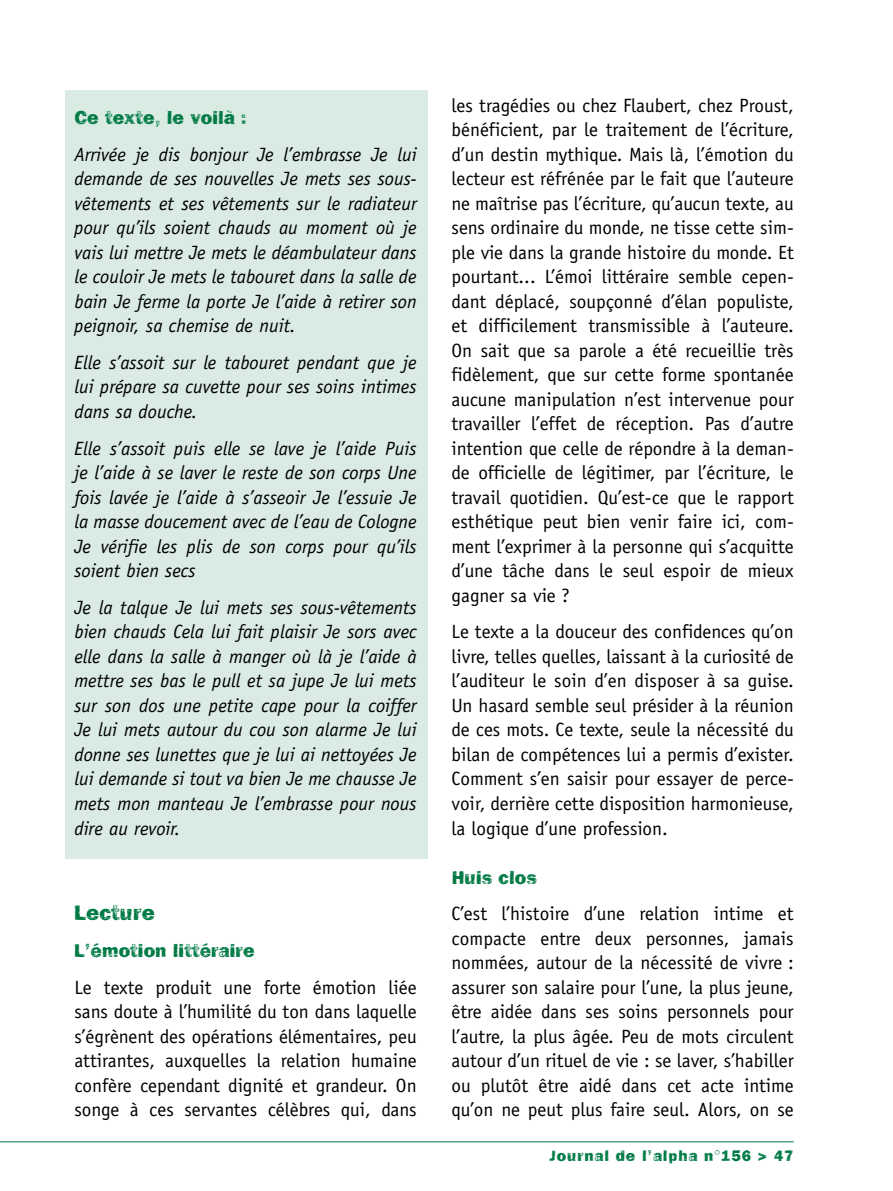
<style>
.page{position:relative;width:893px;height:1191px;background:#fff}
.page>*{position:absolute;margin:0;border:0;box-sizing:border-box;transform-origin:0 0}
.t1{font:21.88px "Frankie";color:#007a45}
.t2{font:19.25px/24.5px "Officina Sans";color:#000;text-align:justify}
.t3{font:italic 19.25px/24.5px "Officina Sans";color:#000;text-align:justify}
.t4{font:19.25px "Frankie";color:#007a45}
.t5{font:15.75px "Frankie";letter-spacing:.05em;color:#007a45}
</style>
<div class="page">
<hr style="left:0;top:1141px;width:794px;height:1px;background:#007a45">
<div style="left:66px;top:91px;width:362px;height:768px;background:#d9ebe3"></div>
<p class="t4" style="left:74px;top:106px;width:174px">Ce texte, le voilà :</p>
<p class="t3" style="left:74px;top:142px;width:344px">Arrivée je dis bonjour Je l’embrasse Je lui demande de ses nouvelles Je mets ses sous&shy;vêtements et ses vêtements sur le radiateur pour qu’ils soient chauds au moment où je vais lui mettre Je mets le déambulateur dans le couloir Je mets le tabouret dans la salle de bain Je ferme la porte Je l’aide à retirer son peignoir, sa chemise de nuit.</p>
<p class="t3" style="left:74px;top:350px;width:344px">Elle s’assoit sur le tabouret pendant que je lui prépare sa cuvette pour ses soins intimes dans sa douche.</p>
<p class="t3" style="left:74px;top:436px;width:344px">Elle s’assoit puis elle se lave je l’aide Puis je l’aide à se laver le reste de son corps Une fois lavée je l’aide à s’asseoir Je l’essuie Je la masse doucement avec de l’eau de Cologne Je vérifie les plis de son corps pour qu’ils soient bien secs</p>
<p class="t3" style="left:74px;top:595px;width:344px">Je la talque Je lui mets ses sous-vêtements bien chauds Cela lui fait plaisir Je sors avec elle dans la salle à manger où là je l’aide à mettre ses bas le pull et sa jupe Je lui mets sur son dos une petite cape pour la coiffer Je lui mets autour du cou son alarme Je lui donne ses lunettes que je lui ai nettoyées Je lui demande si tout va bien Je me chausse Je mets mon manteau Je l’embrasse pour nous dire au revoir.</p>
<p class="t1" style="left:74px;top:900px;width:82px">Lecture</p>
<p class="t4" style="left:74px;top:939px;width:182px">L’émotion littéraire</p>
<p class="t2" style="left:74px;top:975px;width:344px">Le texte produit une forte émotion liée sans doute à l’humilité du ton dans laquelle s’égrènent des opérations élémentaires, peu attirantes, auxquelles la relation humaine confère cependant dignité et grandeur. On songe à ces servantes célèbres qui, dans</p>
<p class="t2" style="left:452px;top:93px;width:344px">les tragédies ou chez Flaubert, chez Proust, bénéficient, par le traitement de l’écriture, d’un destin mythique. Mais là, l’émotion du lecteur est réfrénée par le fait que l’auteure ne maîtrise pas l’écriture, qu’aucun texte, au sens ordinaire du monde, ne tisse cette sim&shy;ple vie dans la grande histoire du monde. Et pourtant... L’émoi littéraire semble cepen&shy;dant déplacé, soupçonné d’élan populiste, et difficilement transmissible à l’auteure.<br>On sait que sa parole a été recueillie très fidèlement, que sur cette forme spontanée aucune manipulation n’est intervenue pour travailler l’effet de réception. Pas d’autre intention que celle de répondre à la deman&shy;de officielle de légitimer, par l’écriture, le travail quotidien. Qu’est-ce que le rapport esthétique peut bien venir faire ici, com&shy;ment l’exprimer à la personne qui s’acquitte</p>
<p class="t2" style="left:451px;top:558px;width:344px">d’une tâche dans le seul espoir de mieux gagner sa vie ?</p>
<p class="t2" style="left:451px;top:619px;width:344px">Le texte a la douceur des confidences qu’on livre, telles quelles, laissant à la curiosité de l’auditeur le soin d’en disposer à sa guise.<br>Un hasard semble seul présider à la réunion de ces mots. Ce texte, seule la nécessité du bilan de compétences lui a permis d’exister.<br>Comment s’en saisir pour essayer de perce&shy;voir, derrière cette disposition harmonieuse, la logique d’une profession.</p>
<p class="t4" style="left:451px;top:865px;width:87px">Huis clos</p>
<p class="t2" style="left:451px;top:901px;width:344px">C’est l’histoire d’une relation intime et compacte entre deux personnes, jamais nommées, autour de la nécessité de vivre : assurer son salaire pour l’une, la plus jeune, être aidée dans ses soins personnels pour l’autre, la plus âgée. Peu de mots circulent autour d’un rituel de vie : se laver, s’habiller ou plutôt être aidé dans cet acte intime qu’on ne peut plus faire seul. Alors, on se</p>
<p class="t5" style="left:549px;top:1146px;width:246px">Journal de l’alpha n°156 &gt; 47</p>
</div>
